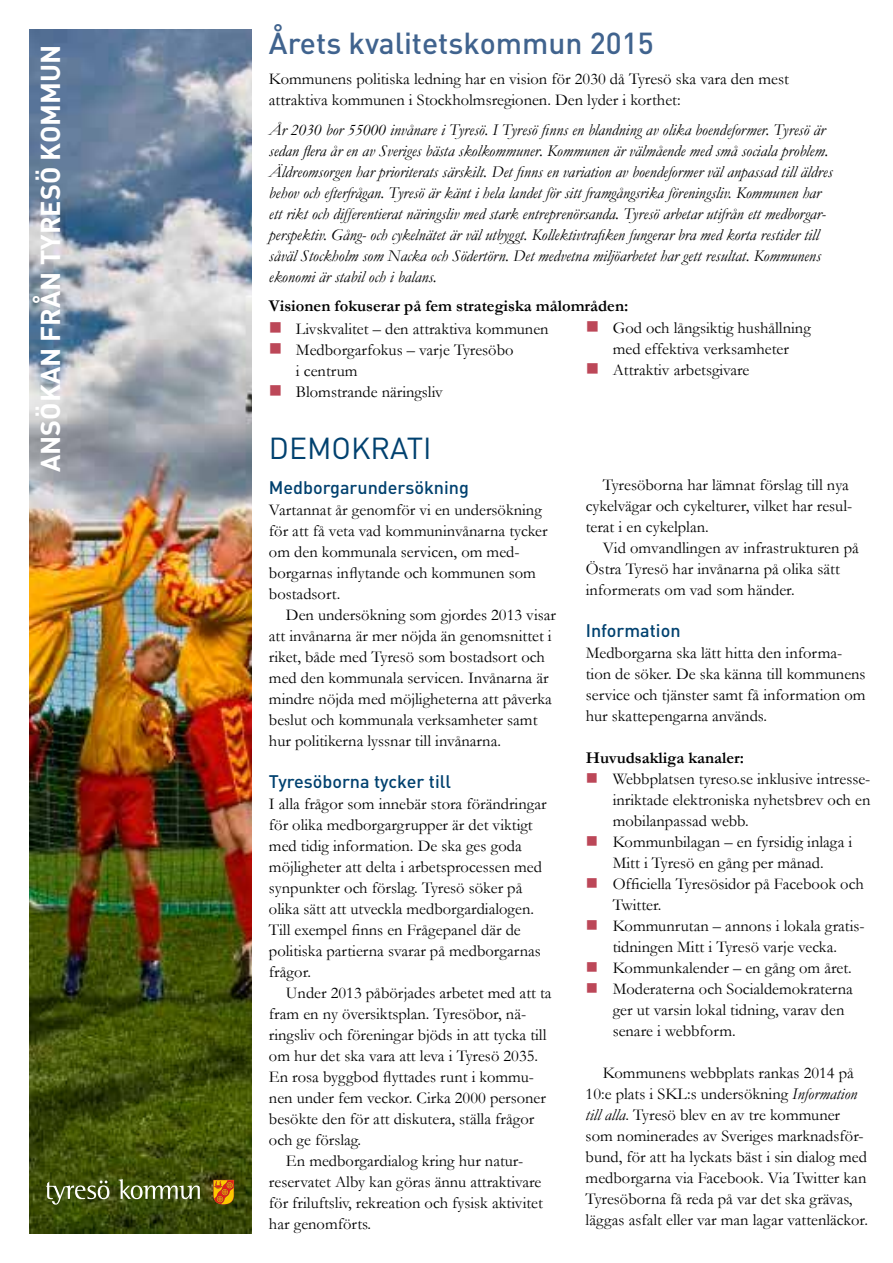
<style>
.page{position:relative;width:893px;height:1263px;background:#fff}
.page>*{position:absolute;margin:0;border:0;box-sizing:border-box;transform-origin:0 0}
.t1{font:500 30px "DIN";color:#40638e}
.t2{font:30px "DIN";color:#00416f}
.t3{font:700 27px "DIN";color:#fff}
.t4{font:500 18px "DIN";color:#00416f}
.t5{font:16.5px/21px "Garamond";color:#000}
.t6{font:italic 16.5px/21px "Garamond";color:#000}
.t7{font:700 16.5px "Garamond";color:#000}
.s1{font-style:italic}
</style>
<div class="page">
<img style="left:30px;top:30px;width:222px;height:1203px">
<svg style="left:118px;top:1179px;width:82px;height:20px;background:#6e7c48"></svg>
<svg style="left:46px;top:1180px;width:63px;height:24px;background:#65733f"></svg>
<svg style="left:213px;top:1180px;width:21px;height:24px"></svg>
<h2 class="t3" style="left:32px;top:472px;width:429px;rotate:-90deg">ANSÖKAN FRÅN TYRESÖ KOMMUN</h2>
<h1 class="t1" style="left:269px;top:23px;width:386px">Årets kvalitetskommun 2015</h1>
<p class="t5" style="left:269px;top:68px;width:521px">Kommunens politiska ledning har en vision för 2030 då Tyresö ska vara den mest attraktiva kommunen i Stockholmsregionen. Den lyder i korthet:</p>
<p class="t6" style="left:269px;top:119px;width:565px">År 2030 bor 55000 invånare i Tyresö. I Tyresö finns en blandning av olika boendeformer. Tyresö är sedan flera år en av Sveriges bästa skolkommuner. Kommunen är välmående med små sociala problem.<br>Äldreomsorgen har prioriterats särskilt. Det finns en variation av boendeformer väl anpassad till äldres behov och efterfrågan. Tyresö är känt i hela landet för sitt framgångsrika föreningsliv. Kommunen har ett rikt och differentierat näringsliv med stark entreprenörsanda. Tyresö arbetar utifrån ett medborgar&shy;perspektiv. Gång- och cykelnätet är väl utbyggt. Kollektivtrafiken fungerar bra med korta restider till såväl Stockholm som Nacka och Södertörn. Det medvetna miljöarbetet har gett resultat. Kommunens ekonomi är stabil och i balans.</p>
<p class="t7" style="left:269px;top:295px;width:361px">Visionen fokuserar på fem strategiska målområden:</p>
<p class="t5" style="left:296px;top:318px;width:254px">Livskvalitet – den attraktiva kommunen<br>Medborgarfokus – varje Tyresöbo<br>i centrum<br>Blomstrande näringsliv</p>
<p class="t5" style="left:613px;top:317px;width:199px">God och långsiktig hushållning med effektiva verksamheter<br>Attraktiv arbetsgivare</p>
<h1 class="t2" style="left:269px;top:428px;width:164px">DEMOKRATI</h1>
<p class="t4" style="left:269px;top:475px;width:201px">Medborgarundersökning</p>
<p class="t5" style="left:269px;top:499px;width:280px">Vartannat år genomför vi en undersökning för att få veta vad kommuninvånarna tycker om den kommunala servicen, om med&shy;borgarnas inflytande och kommunen som bostadsort.</p>
<p class="t5" style="left:269px;top:604px;width:289px;text-indent:17px">Den undersökning som gjordes 2013 visar att invånarna är mer nöjda än genomsnittet i riket, både med Tyresö som bostadsort och med den kommunala servicen. Invånarna är mindre nöjda med möjligheterna att påverka beslut och kommunala verksamheter samt hur politikerna lyssnar till invånarna.</p>
<p class="t4" style="left:269px;top:769px;width:183px">Tyresöborna tycker till</p>
<p class="t5" style="left:269px;top:793px;width:279px">I alla frågor som innebär stora förändringar för olika medborgargrupper är det viktigt med tidig information. De ska ges goda möjligheter att delta i arbetsprocessen med synpunkter och förslag. Tyresö söker på olika sätt att utveckla medborgardialogen.<br>Till exempel finns en Frågepanel där de politiska partierna svarar på medborgarnas frågor.</p>
<p class="t5" style="left:286px;top:982px;width:267px">Under 2013 påbörjades arbetet med att ta</p>
<p class="t5" style="left:269px;top:1003px;width:259px">fram en ny översiktsplan. Tyresöbor, nä-</p>
<p class="t5" style="left:269px;top:1024px;width:279px">ringsliv och föreningar bjöds in att tycka till</p>
<p class="t5" style="left:269px;top:1045px;width:271px">om hur det ska vara att leva i Tyresö 2035.</p>
<p class="t5" style="left:269px;top:1066px;width:267px">En rosa byggbod flyttades runt i kommu-</p>
<p class="t5" style="left:269px;top:1087px;width:279px">nen under fem veckor. Cirka 2000 personer</p>
<p class="t5" style="left:269px;top:1108px;width:267px">besökte den för att diskutera, ställa frågor</p>
<p class="t5" style="left:269px;top:1129px;width:94px">och ge förslag.</p>
<p class="t5" style="left:286px;top:1150px;width:239px">En medborgardialog kring hur natur-</p>
<p class="t5" style="left:269px;top:1171px;width:274px">reservatet Alby kan göras ännu attraktivare</p>
<p class="t5" style="left:269px;top:1192px;width:276px">för friluftsliv, rekreation och fysisk aktivitet</p>
<p class="t5" style="left:269px;top:1213px;width:104px">har genomförts.</p>
<p class="t5" style="left:586px;top:474px;width:268px;text-indent:17px">Tyresöborna har lämnat förslag till nya cykelvägar och cykelturer, vilket har resul&shy;terat i en cykelplan.</p>
<p class="t5" style="left:586px;top:537px;width:274px;text-indent:17px">Vid omvandlingen av infrastrukturen på<br>Östra Tyresö har invånarna på olika sätt informerats om vad som händer.</p>
<p class="t4" style="left:586px;top:619px;width:96px">Information</p>
<p class="t5" style="left:586px;top:642px;width:281px">Medborgarna ska lätt hitta den informa&shy;tion de söker. De ska känna till kommunens service och tjänster samt få information om hur skattepengarna används.</p>
<p class="t7" style="left:586px;top:747px;width:160px">Huvudsakliga kanaler:</p>
<p class="t5" style="left:613px;top:768px;width:259px">Webbplatsen tyreso.se inklusive intresse&shy;inriktade elektroniska nyhetsbrev och en mobilanpassad webb.<br>Kommunbilagan – en fyrsidig inlaga i<br>Mitt i Tyresö en gång per månad.<br>Officiella Tyresösidor på Facebook och<br>Twitter.<br>Kommunrutan – annons i lokala gratis&shy;tidningen Mitt i Tyresö varje vecka.<br>Kommunkalender – en gång om året.<br>Moderaterna och Socialdemokraterna ger ut varsin lokal tidning, varav den senare i webbform.</p>
<p class="t5" style="left:586px;top:1062px;width:284px;text-indent:17px">Kommunens webbplats rankas 2014 på 10:e plats i SKL:s undersökning <span class="s1">Information till alla</span>. Tyresö blev en av tre kommuner som nominerades av Sveriges marknadsför&shy;bund, för att ha lyckats bäst i sin dialog med medborgarna via Facebook. Via Twitter kan Tyresöborna få reda på var det ska grävas, läggas asfalt eller var man lagar vattenläckor.</p>
</div>
